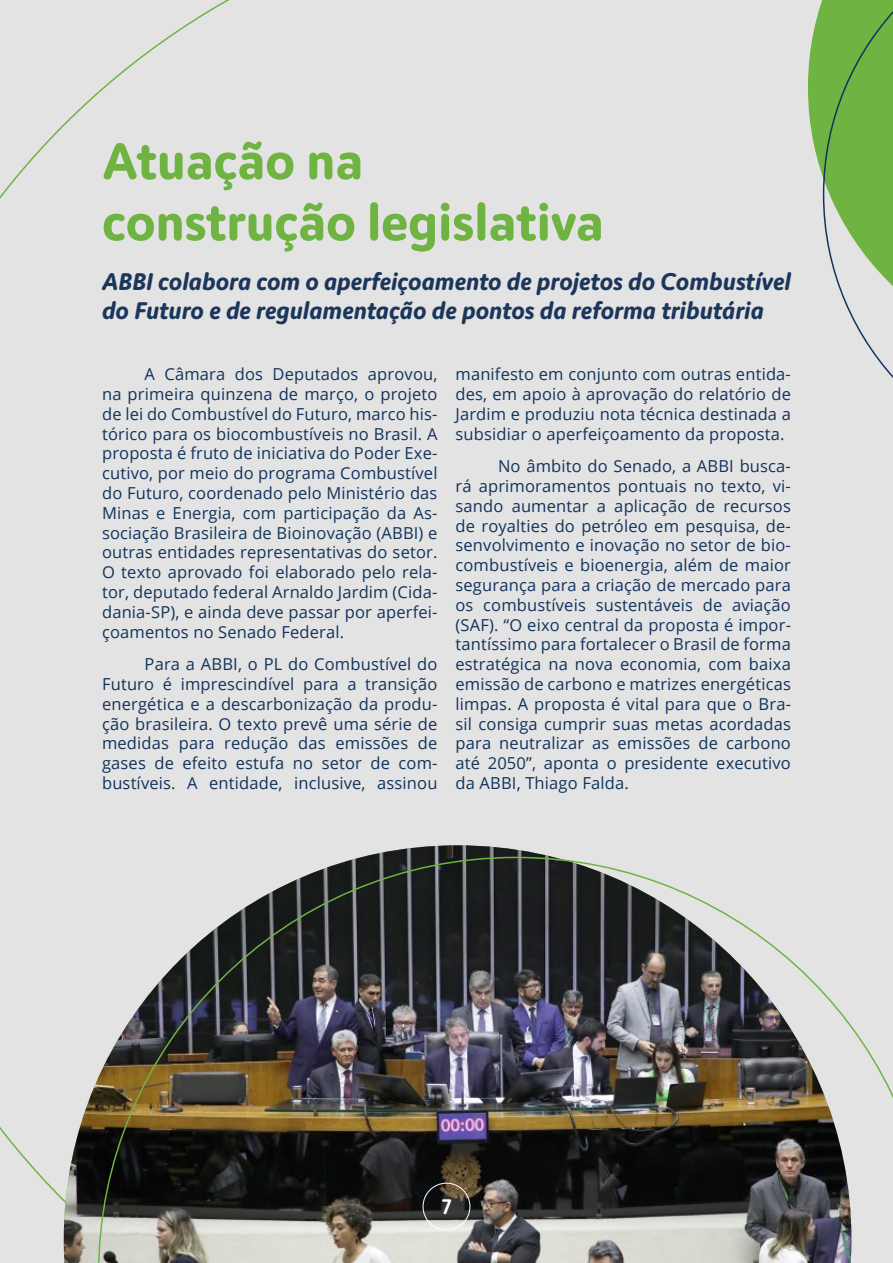
<style>
.page{position:relative;width:893px;height:1263px;background:#e3e3e3}
.page>*{position:absolute;margin:0;border:0;box-sizing:border-box;transform-origin:0 0}
.t1{font:700 51px/61.2px "Moniker Basic";color:#6fb442}
.t2{font:italic 700 24px/28.8px "Moniker Basic";color:#1c365b}
.t3{font:500 21px "Moniker Basic";color:#fff}
.t4{font:16.5px/19.8px "Open Sans";letter-spacing:.01em;color:#12335c;text-align:justify}
</style>
<div class="page">
<img style="left:64px;top:845px;width:787px;height:418px">
<img style="left:98px;top:857px;width:795px;height:406px">
<svg style="left:808px;top:0;width:85px;height:470px;background:#aaca96"></svg>
<div style="left:423px;top:1183px;width:47px;height:47px;border:1px solid #fff;border-radius:50%"></div>
<h1 class="t1" style="left:102px;top:128px;width:503px">Atuação na construção legislativa</h1>
<h2 class="t2" style="left:102px;top:266px;width:690px">ABBI colabora com o aperfeiçoamento de projetos do Combustível do Futuro e de regulamentação de pontos da reforma tributária</h2>
<p class="t4" style="left:102px;top:364px;width:337px;text-indent:43px">A Câmara dos Deputados aprovou, na primeira quinzena de março, o projeto de lei do Combustível do Futuro, marco his&shy;tórico para os biocombustíveis no Brasil. A proposta é fruto de iniciativa do Poder Exe&shy;cutivo, por meio do programa Combustível do Futuro, coordenado pelo Ministério das Minas e Energia, com participação da As&shy;sociação Brasileira de Bioinovação (ABBI) e outras entidades representativas do setor.<br>O texto aprovado foi elaborado pelo rela&shy;tor, deputado federal Arnaldo Jardim (Cida&shy;dania-SP), e ainda deve passar por aperfei&shy;çoamentos no Senado Federal.</p>
<p class="t4" style="left:102px;top:654px;width:337px;text-indent:43px">Para a ABBI, o PL do Combustível do Futuro é imprescindível para a transição energética e a descarbonização da produ&shy;ção brasileira. O texto prevê uma série de medidas para redução das emissões de gases de efeito estufa no setor de com&shy;bustíveis. A entidade, inclusive, assinou</p>
<p class="t4" style="left:455px;top:364px;width:337px">manifesto em conjunto com outras entida&shy;des, em apoio à aprovação do relatório de Jardim e produziu nota técnica destinada a subsidiar o aperfeiçoamento da proposta.</p>
<p class="t4" style="left:455px;top:456px;width:337px;text-indent:43px">No âmbito do Senado, a ABBI busca&shy;rá aprimoramentos pontuais no texto, vi&shy;sando aumentar a aplicação de recursos de royalties do petróleo em pesquisa, de&shy;senvolvimento e inovação no setor de bio&shy;combustíveis e bioenergia, além de maior segurança para a criação de mercado para os combustíveis sustentáveis de aviação (SAF). “O eixo central da proposta é impor&shy;tantíssimo para fortalecer o Brasil de forma estratégica na nova economia, com baixa emissão de carbono e matrizes energéticas limpas. A proposta é vital para que o Bra&shy;sil consiga cumprir suas metas acordadas para neutralizar as emissões de carbono até 2050”, aponta o presidente executivo da ABBI, Thiago Falda.</p>
<p class="t3" style="left:441px;top:1192px;width:12px">7</p>
</div>
